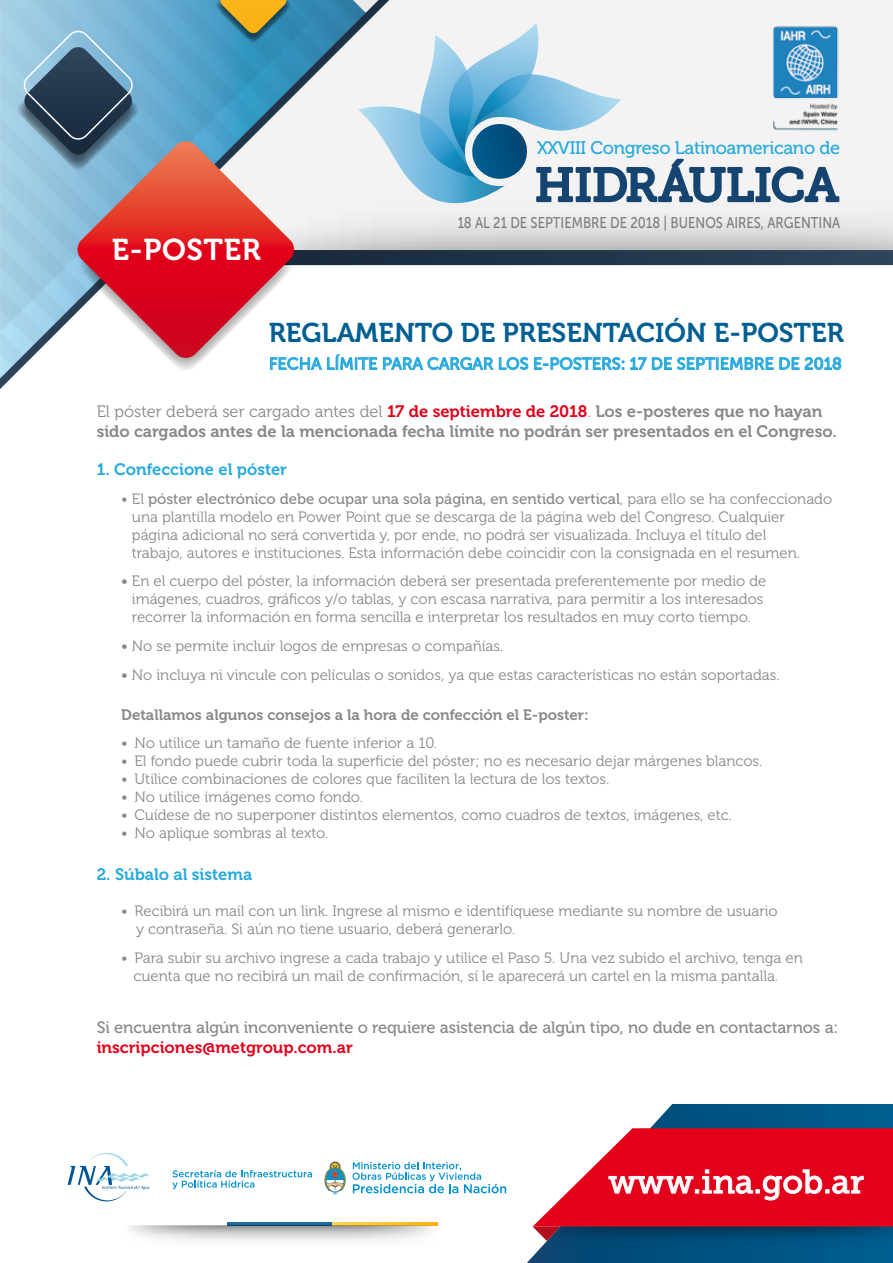
<style>
.page{position:relative;width:893px;height:1263px;background:#fff}
.page>*{position:absolute;margin:0;border:0;box-sizing:border-box;transform-origin:0 0}
.t1{font:46.5px "Museo Slab 500";color:#154470}
.t2{font:33px "Museo Slab 500";color:#fff}
.t3{font:30px "Museo 700";letter-spacing:.02em;color:#fff}
.t4{font:27px "Museo 700";color:#005f92}
.t5{font:18.15px "Museo 500";letter-spacing:-.02em;color:#26a9dd}
.t6{font:16.5px "Museo 500";letter-spacing:-.005em;color:#87888a}
.t7{font:16.5px "Museo 700";color:#87888a}
.t8{font:16.5px "Museo 300";color:#87888a}
.t9{font:16.5px "Museo Sans 500";color:#26a9dd}
.t10{font:16.5px "Museo 700";color:#26a9dd}
.t11{font:16.5px "Museo 700";color:#e2001a}
.t12{font:15.45px "Museo Sans 500";color:#87888a;scale:.83 1}
.t13{font:15px/18px "Museo 300";color:#87888a}
.t14{font:15px "Museo 500";color:#87888a}
.t15{font:15px "Museo 700";color:#87888a}
.s1{font-family:"Museo 700";color:#e2001a}
.s2{font-family:"Museo 700"}
.s3{font-family:"Museo 300"}
.s4{font-family:"Museo 500"}
</style>
<div class="page">
<svg style="left:527px;top:1104px;width:366px;height:159px"></svg>
<svg style="left:533px;top:1128px;width:360px;height:126px;background:#b6334d"></svg>
<svg style="left:68px;top:1153px;width:81px;height:48px"></svg>
<svg style="left:227px;top:1222px;width:106px;height:3px"></svg>
<svg style="left:333px;top:1222px;width:105px;height:3px"></svg>
<svg style="left:128px;top:1225px;width:310px;height:16px"></svg>
<svg style="left:0;top:0;width:893px;height:379px"></svg>
<svg style="left:172px;top:1170px;width:140px;height:19px"></svg>
<svg style="left:325px;top:1161px;width:21px;height:34px"></svg>
<svg style="left:353px;top:1162px;width:153px;height:31px"></svg>
<p class="t5" style="left:537px;top:138px;width:305px">XXVIII Congreso Latinoamericano de</p>
<h1 class="t1" style="left:535px;top:159px;width:305px">HIDRÁULICA</h1>
<h3 class="t3" style="left:112px;top:233px;width:150px">E-POSTER</h3>
<p class="t12" style="left:457px;top:214px;width:463px">18 AL 21 DE SEPTIEMBRE DE 2018 | BUENOS AIRES, ARGENTINA</p>
<h3 class="t4" style="left:269px;top:318px;width:577px">REGLAMENTO DE PRESENTACIÓN E-POSTER</h3>
<p class="t9" style="left:269px;top:355px;width:575px">FECHA LÍMITE PARA CARGAR LOS E-POSTERS: 17 DE SEPTIEMBRE DE 2018</p>
<p class="t8" style="left:97px;top:403px;width:727px">El póster deberá ser cargado antes del <span class="s1">17 de septiembre de 2018</span>. <span class="s2">Los e-posteres que no hayan</span></p>
<p class="t7" style="left:97px;top:422px;width:742px">sido cargados antes de la mencionada fecha límite no podrán ser presentados en el Congreso.</p>
<p class="t10" style="left:97px;top:460px;width:192px">1. Confeccione el póster</p>
<p class="t14" style="left:121px;top:490px;width:712px"><span class="s3">• El</span> póster electrónico debe ocupar una sola página, en sentido vertical<span class="s3">, para ello se ha confeccionado</span></p>
<p class="t13" style="left:132px;top:508px;width:670px">una plantilla modelo en Power Point que se descarga de la página web del Congreso. Cualquier página adicional no será convertida y, por ende, no podrá ser visualizada. Incluya el título del trabajo, autores e instituciones. Esta información debe coincidir con la consignada en el resumen.</p>
<p class="t13" style="left:121px;top:572px;width:647px;text-align:center"><span class="s4">•</span> En el cuerpo del póster, la información deberá ser presentada preferentemente por medio de imágenes, cuadros, gráficos y/o tablas, y con escasa narrativa, para permitir a los interesados recorrer la información en forma sencilla e interpretar los resultados en muy corto tiempo.</p>
<p class="t13" style="left:121px;top:637px;width:384px"><span class="s4">•</span> No se permite incluir logos de empresas o compañías.</p>
<p class="t13" style="left:121px;top:666px;width:660px"><span class="s4">•</span> No incluya ni vincule con películas o sonidos, ya que estas características no están soportadas.</p>
<p class="t15" style="left:121px;top:706px;width:469px">Detallamos algunos consejos a la hora de confección el E-poster:</p>
<p class="t13" style="left:121px;top:734px;width:317px">• No utilice un tamaño de fuente inferior a 10.</p>
<p class="t13" style="left:121px;top:752px;width:643px">• El fondo puede cubrir toda la superficie del póster; no es necesario dejar márgenes blancos.</p>
<p class="t13" style="left:121px;top:770px;width:489px">• Utilice combinaciones de colores que faciliten la lectura de los textos.</p>
<p class="t13" style="left:121px;top:788px;width:243px">• No utilice imágenes como fondo.</p>
<p class="t13" style="left:121px;top:806px;width:612px">• Cuídese de no superponer distintos elementos, como cuadros de textos, imágenes, etc.</p>
<p class="t13" style="left:121px;top:824px;width:209px">• No aplique sombras al texto.</p>
<p class="t10" style="left:97px;top:865px;width:157px">2. Súbalo al sistema</p>
<p class="t13" style="left:136px;top:902px;width:643px;text-indent:-15px">• Recibirá un mail con un link. Ingrese al mismo e identifíquese mediante su nombre de usuario y contraseña. Si aún no tiene usuario, deberá generarlo.</p>
<p class="t13" style="left:134px;top:949px;width:671px;text-indent:-12px">• Para subir su archivo ingrese a cada trabajo y utilice el Paso 5. Una vez subido el archivo, tenga en cuenta que no recibirá un mail de confirmación, sí le aparecerá un cartel en la misma pantalla.</p>
<p class="t6" style="left:97px;top:1018px;width:743px">Si encuentra algún inconveniente o requiere asistencia de algún tipo, no dude en contactarnos a:</p>
<p class="t11" style="left:97px;top:1038px;width:258px">inscripciones@metgroup.com.ar</p>
<h2 class="t2" style="left:608px;top:1163px;width:257px">www.ina.gob.ar</h2>
</div>
